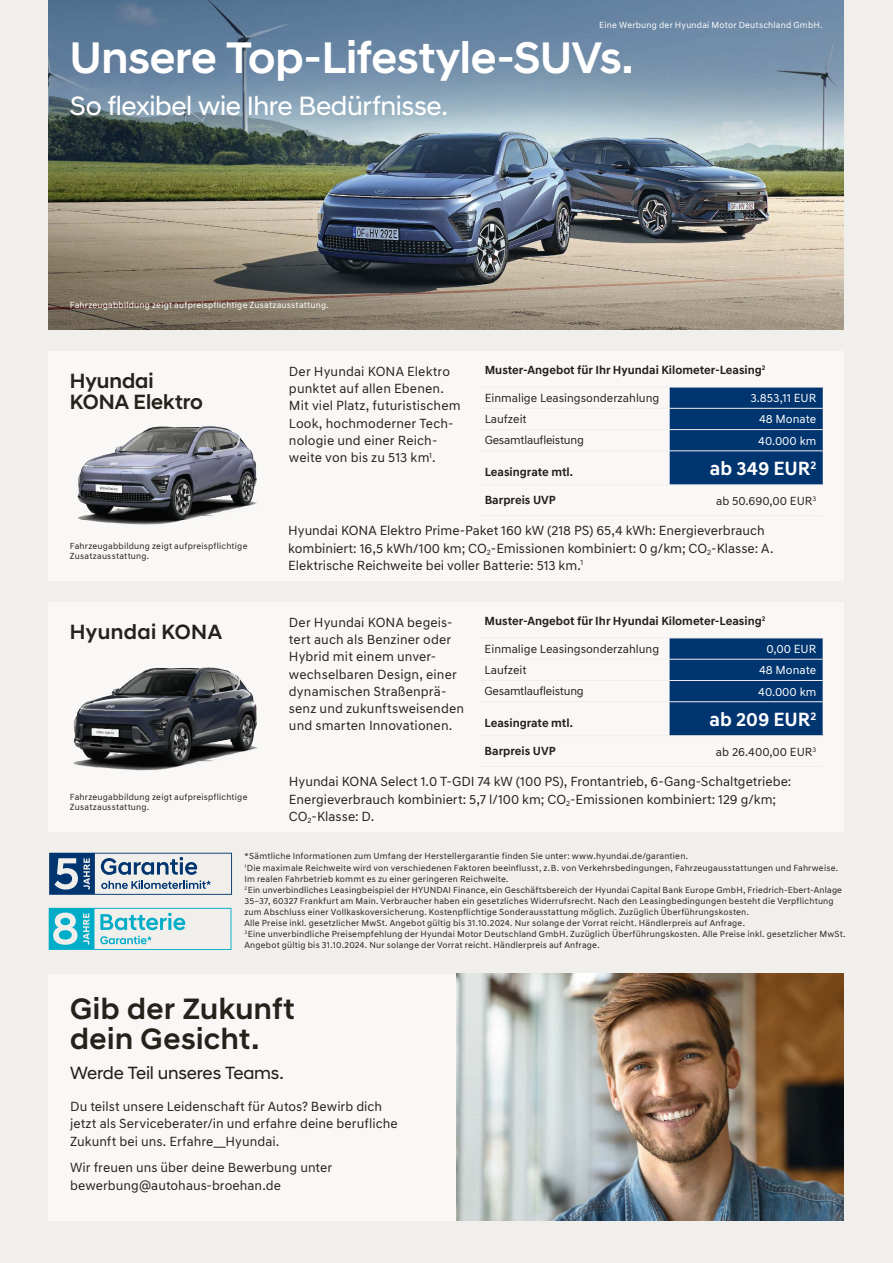
<style>
.page{position:relative;width:893px;height:1263px;background:#fff}
.page>*{position:absolute;margin:0;border:0;box-sizing:border-box;transform-origin:0 0}
.t1{font:500 45px "Hyundai Sans Head";letter-spacing:-.005em;color:#fff}
.t2{font:500 30px/30px "Hyundai Sans Head";letter-spacing:.015em;color:#26211a}
.t3{font:27px "Hyundai Sans Head";letter-spacing:-.015em;color:#fff}
.t4{font:500 21px/21px "Hyundai Sans Head";color:#26211a}
.t5{font:500 21px "Hyundai Sans Head";letter-spacing:.02em;color:#26211a}
.t6{font:700 19.5px "Hyundai Sans Text";color:#fff}
.t7{font:18px "Hyundai Sans Head";letter-spacing:-.01em;color:#26211a}
.t8{font:13.5px/17.2px "Hyundai Sans Text";letter-spacing:.005em;color:#26211a}
.t9{font:700 12px "Hyundai Sans Text";color:#26211a}
.t10{font:12px/21.3px "Hyundai Sans Text";color:#26211a}
.t11{font:12px/21.3px "Hyundai Sans Text";color:#fff;text-align:justify}
.t12{font:9px/11.1px "Hyundai Sans Text";letter-spacing:.02em;color:#26211a}
.t13{font:9px "Hyundai Sans Text";letter-spacing:.02em;color:#fff}
</style>
<div class="page">
<div style="left:0;top:0;width:6px;height:1263px;background:#f3efed"></div>
<div style="left:887px;top:0;width:6px;height:1263px;background:#f3efed"></div>
<hr style="left:886px;top:0;width:1px;height:1263px;background:#f3efed">
<div style="left:6px;top:0;width:880px;height:1263px;background:#f1efec"></div>
<div style="left:49px;top:351px;width:795px;height:229px;background:#f9f8f7"></div>
<div style="left:49px;top:602px;width:795px;height:229px;background:#f9f8f7"></div>
<img style="left:49px;top:0;width:795px;height:330px">
<img style="left:73px;top:667px;width:185px;height:104px">
<img style="left:77px;top:426px;width:180px;height:99px">
<svg style="left:49px;top:908px;width:182px;height:42px"></svg>
<svg style="left:49px;top:853px;width:183px;height:42px"></svg>
<div style="left:670px;top:388px;width:153px;height:97px;background:#003570"></div>
<hr style="left:478px;top:387px;width:192px;height:1px;background:#f1efec">
<hr style="left:670px;top:387px;width:153px;height:1px;background:#f1efec">
<hr style="left:478px;top:408px;width:192px;height:1px;background:#f1efec">
<hr style="left:670px;top:408px;width:153px;height:1px;background:#f1efec">
<hr style="left:478px;top:429px;width:192px;height:1px;background:#f1efec">
<hr style="left:670px;top:429px;width:153px;height:1px;background:#f1efec">
<hr style="left:478px;top:450px;width:192px;height:1px;background:#f1efec">
<hr style="left:670px;top:450px;width:153px;height:1px;background:#f1efec">
<hr style="left:478px;top:485px;width:192px;height:1px;background:#f1efec">
<hr style="left:670px;top:485px;width:153px;height:1px;background:#f1efec">
<hr style="left:478px;top:515px;width:192px;height:1px;background:#f1efec">
<hr style="left:670px;top:515px;width:153px;height:1px;background:#f1efec">
<div style="left:670px;top:639px;width:153px;height:96px;background:#003570"></div>
<hr style="left:478px;top:638px;width:192px;height:1px;background:#f1efec">
<hr style="left:670px;top:638px;width:153px;height:1px;background:#f1efec">
<hr style="left:478px;top:659px;width:192px;height:1px;background:#f1efec">
<hr style="left:670px;top:659px;width:153px;height:1px;background:#f1efec">
<hr style="left:478px;top:680px;width:192px;height:1px;background:#f1efec">
<hr style="left:670px;top:680px;width:153px;height:1px;background:#f1efec">
<hr style="left:478px;top:701px;width:192px;height:1px;background:#f1efec">
<hr style="left:670px;top:701px;width:153px;height:1px;background:#f1efec">
<hr style="left:478px;top:735px;width:192px;height:1px;background:#f1efec">
<hr style="left:670px;top:735px;width:153px;height:1px;background:#f1efec">
<hr style="left:478px;top:766px;width:192px;height:1px;background:#f1efec">
<hr style="left:670px;top:766px;width:153px;height:1px;background:#f1efec">
<div style="left:49px;top:974px;width:795px;height:246px;background:#f9f8f7"></div>
<img style="left:457px;top:974px;width:387px;height:246px">
<p class="t13" style="left:599px;top:20px;width:225px">Eine Werbung der Hyundai Motor Deutschland GmbH.</p>
<h1 class="t1" style="left:70px;top:31px;width:565px">Unsere Top-Lifestyle-SUVs.</h1>
<h3 class="t3" style="left:70px;top:90px;width:379px">So flexibel wie Ihre Bedürfnisse.</h3>
<p class="t13" style="left:70px;top:299px;width:260px">Fahrzeugabbildung zeigt aufpreispflichtige Zusatzausstattung.</p>
<h3 class="t4" style="left:70px;top:370px;width:135px">Hyundai<br>KONA Elektro</h3>
<h3 class="t8" style="left:289px;top:363px;width:173px">Der Hyundai KONA Elektro punktet auf allen Ebenen.<br>Mit viel Platz, futuristischem<br>Look, hochmoderner Tech&shy;nologie und einer Reich&shy;weite von bis zu 513 km<sup>1</sup>.</h3>
<h3 class="t9" style="left:485px;top:363px;width:282px">Muster-Angebot für Ihr Hyundai Kilometer-Leasing<sup>2</sup></h3>
<h3 class="t10" style="left:485px;top:387px;width:176px">Einmalige Leasingsonderzahlung<br>Laufzeit<br>Gesamtlaufleistung</h3>
<h3 class="t9" style="left:485px;top:465px;width:90px">Leasingrate mtl.</h3>
<h3 class="t9" style="left:485px;top:493px;width:73px">Barpreis UVP</h3>
<h3 class="t11" style="left:758px;top:387px;width:60px;text-indent:-8px">3.853,11 EUR 48 Monate 40.000 km</h3>
<h3 class="t6" style="left:710px;top:456px;width:108px">ab 349 EUR<sup>2</sup></h3>
<h3 class="t10" style="left:716px;top:490px;width:102px">ab 50.690,00 EUR<sup>3</sup></h3>
<p class="t12" style="left:70px;top:540px;width:179px;line-height:10.5px">Fahrzeugabbildung zeigt aufpreispflichtige<br>Zusatzausstattung.</p>
<h3 class="t5" style="left:70px;top:619px;width:153px">Hyundai KONA</h3>
<p class="t12" style="left:70px;top:791px;width:179px;line-height:10.5px">Fahrzeugabbildung zeigt aufpreispflichtige<br>Zusatzausstattung.</p>
<h3 class="t8" style="left:288px;top:522px;width:487px">Hyundai KONA Elektro Prime-Paket 160 kW (218 PS) 65,4 kWh: Energieverbrauch kombiniert: 16,5 kWh/100 km; CO<sub>2</sub>-Emissionen kombiniert: 0 g/km; CO<sub>2</sub>-Klasse: A.<br>Elektrische Reichweite bei voller Batterie: 513 km.<sup>1</sup></h3>
<h3 class="t8" style="left:289px;top:614px;width:177px">Der Hyundai KONA begeis&shy;tert auch als Benziner oder<br>Hybrid mit einem unver&shy;wechselbaren Design, einer dynamischen Straßenprä&shy;senz und zukunftsweisenden und smarten Innovationen.</h3>
<h3 class="t9" style="left:485px;top:613px;width:282px">Muster-Angebot für Ihr Hyundai Kilometer-Leasing<sup>2</sup></h3>
<h3 class="t10" style="left:485px;top:638px;width:176px">Einmalige Leasingsonderzahlung<br>Laufzeit<br>Gesamtlaufleistung</h3>
<h3 class="t9" style="left:485px;top:716px;width:90px">Leasingrate mtl.</h3>
<h3 class="t9" style="left:485px;top:744px;width:73px">Barpreis UVP</h3>
<h3 class="t11" style="left:758px;top:638px;width:60px;text-indent:8px">0,00 EUR 48 Monate 40.000 km</h3>
<h3 class="t6" style="left:710px;top:707px;width:108px">ab 209 EUR<sup>2</sup></h3>
<h3 class="t10" style="left:716px;top:741px;width:102px">ab 26.400,00 EUR<sup>3</sup></h3>
<h3 class="t8" style="left:289px;top:773px;width:504px">Hyundai KONA Select 1.0 T-GDI 74 kW (100 PS), Frontantrieb, 6-Gang-Schaltgetriebe:<br>Energieverbrauch kombiniert: 5,7 l/100 km; CO<sub>2</sub>-Emissionen kombiniert: 129 g/km;<br>CO<sub>2</sub>-Klasse: D.</h3>
<p class="t12" style="left:244px;top:851px;width:603px">* Sämtliche Informationen zum Umfang der Herstellergarantie finden Sie unter: www.hyundai.de/garantien.<br><sup>1</sup> Die maximale Reichweite wird von verschiedenen Faktoren beeinflusst, z. B. von Verkehrsbedingungen, Fahrzeugausstattungen und Fahrweise.<br>Im realen Fahrbetrieb kommt es zu einer geringeren Reichweite.<br><sup>2</sup> Ein unverbindliches Leasingbeispiel der HYUNDAI Finance, ein Geschäftsbereich der Hyundai Capital Bank Europe GmbH, Friedrich-Ebert-Anlage 35–37, 60327 Frankfurt am Main. Verbraucher haben ein gesetzliches Widerrufsrecht. Nach den Leasingbedingungen besteht die Verpflichtung zum Abschluss einer Vollkaskoversicherung. Kostenpflichtige Sonderausstattung möglich. Zuzüglich Überführungskosten.<br>Alle Preise inkl. gesetzlicher MwSt. Angebot gültig bis 31.10.2024. Nur solange der Vorrat reicht. Händlerpreis auf Anfrage.<br><sup>3</sup> Eine unverbindliche Preisempfehlung der Hyundai Motor Deutschland GmbH. Zuzüglich Überführungskosten. Alle Preise inkl. gesetzlicher MwSt.<br>Angebot gültig bis 31.10.2024. Nur solange der Vorrat reicht. Händlerpreis auf Anfrage.</p>
<h2 class="t2" style="left:70px;top:994px;width:226px">Gib der Zukunft dein Gesicht.</h2>
<h3 class="t7" style="left:70px;top:1062px;width:215px">Werde Teil unseres Teams.</h3>
<h3 class="t8" style="left:70px;top:1097px;width:329px">Du teilst unsere Leidenschaft für Autos? Bewirb dich jetzt als Serviceberater/in und erfahre deine berufliche<br>Zukunft bei uns. Erfahre__Hyundai.</h3>
<h3 class="t8" style="left:70px;top:1158px;width:264px">Wir freuen uns über deine Bewerbung unter bewerbung@autohaus-broehan.de</h3>
</div>
